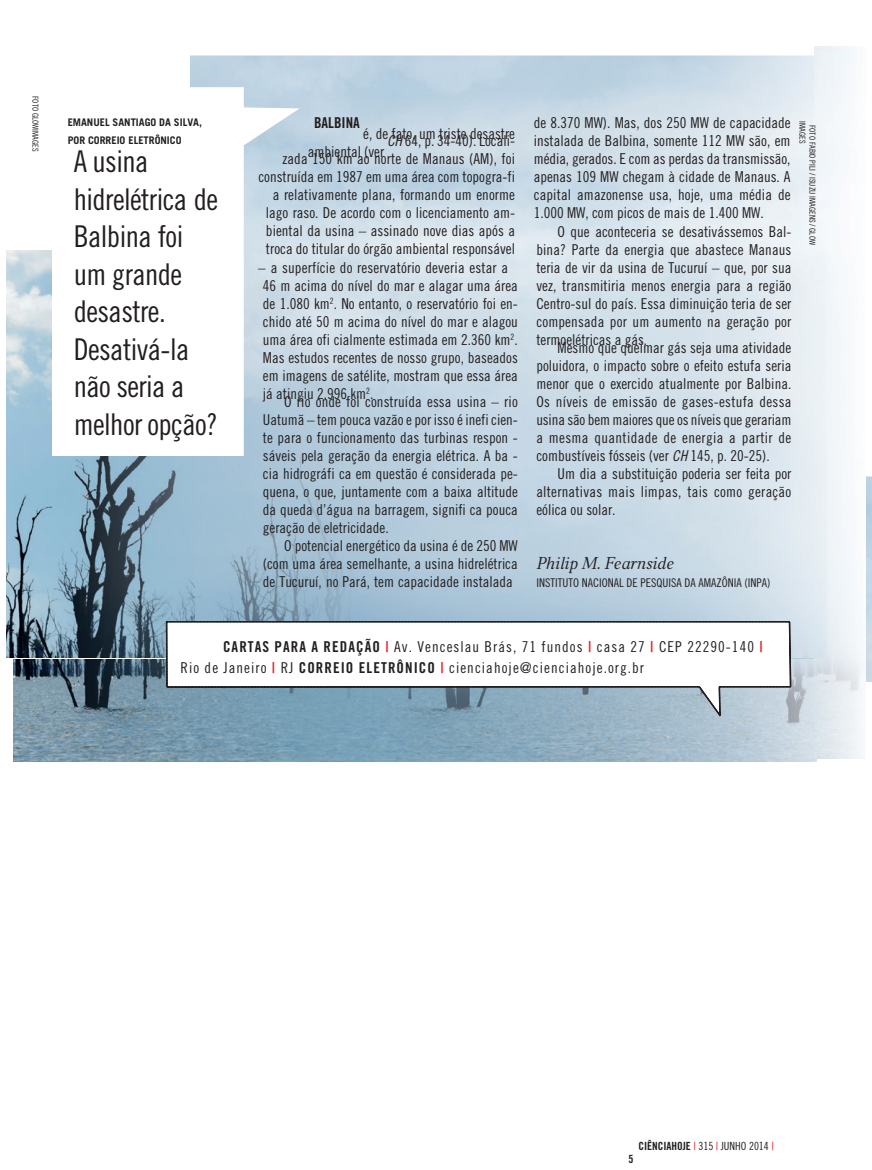
<style>
.page{position:relative;width:872px;height:1170px;background:#fff}
.page>*{position:absolute;margin:0;border:0;box-sizing:border-box;transform-origin:0 0}
.t1{font:30px/37.5px "Trade Gothic Cond Eighteen";letter-spacing:-.02em;color:#231f20}
.t2{font:italic 17.25px "Carniola";color:#231f20}
.t3{font:15px/18px "Trade Gothic Cond Eighteen";color:#231f20;text-align:justify}
.t4{font:15px/21px "Trade Gothic Cond Eighteen";letter-spacing:.07em;color:#231f20}
.t5{font:15px "Trade Gothic Bold Cond Twenty";color:#231f20}
.t6{font:12px "Trade Gothic Cond Eighteen";color:#231f20}
.t7{font:11.25px "Trade Gothic Cond Eighteen";color:#231f20}
.t8{font:11.25px "Trade Gothic Bold Cond Twenty";color:#231f20}
.t9{font:700 10.5px/18px "Trade Gothic";color:#231f20}
.t10{font:8.25px/9.9px "Trade Gothic Cond Eighteen";color:#231f20}
.s1{font-family:"Trade Gothic Cond Eighteen Obl"}
.s2{font-family:"Trade Gothic Bold Cond Twenty"}
.s3{font-family:"Trade Gothic Bold Cond Twenty";color:#ee1d23}
.s4{color:#ee1d23}
</style>
<div class="page">
<img style="left:7px;top:250px;width:189px;height:407px">
<img style="left:196px;top:250px;width:630px;height:407px">
<img style="left:13px;top:659px;width:393px;height:102px">
<img style="left:406px;top:659px;width:410px;height:102px">
<svg style="left:166px;top:620px;width:625px;height:96px"></svg>
<svg style="left:52px;top:87px;width:247px;height:369px"></svg>
<p class="t10" style="left:41px;top:96px;width:56px;rotate:90deg">FOTO GLOWIMAGES</p>
<p class="t9" style="left:68px;top:113px;width:136px">EMANUEL SANTIAGO DA SILVA,<br>POR CORREIO ELETRÔNICO</p>
<h1 class="t1" style="left:74px;top:142px;width:146px">A usina hidrelétrica de<br>Balbina foi um grande desastre.<br>Desativá-la não seria a melhor opção?</h1>
<p class="t5" style="left:314px;top:114px;width:47px">BALBINA</p>
<p class="t3" style="left:308px;top:124px;width:209px;text-indent:55px">é, de fato, um triste desastre ambiental (ver</p>
<p class="t3" style="left:258px;top:132px;width:258px;text-align:right"><span class="s1">CH</span> 64, p. 34-40). Locali-<br>zada 150 km ao norte de Manaus (AM), foi construída em 1987 em uma área com topogra-fi a relativamente plana, formando um enorme lago raso. De acordo com o licenciamento am&shy;biental da usina – assinado nove dias após a troca do titular do órgão ambiental responsável</p>
<p class="t3" style="left:263px;top:258px;width:256px;text-align:left;text-indent:-5px">– a superfície do reservatório deveria estar a 46 m acima do nível do mar e alagar uma área de 1.080 km<sup>2</sup>. No entanto, o reservatório foi en&shy;chido até 50 m acima do nível do mar e alagou uma área ofi cialmente estimada em 2.360 km<sup>2</sup>.<br>Mas estudos recentes de nosso grupo, baseados em imagens de satélite, mostram que essa área já atingiu 2.996 km<sup>2</sup>.</p>
<p class="t3" style="left:263px;top:392px;width:256px;text-indent:21px">O rio onde foi construída essa usina – rio Uatumã – tem pouca vazão e por isso é inefi cien&shy;te para o funcionamento das turbinas respon - sáveis pela geração da energia elétrica. A ba - cia hidrográfi ca em questão é considerada pe&shy;quena, o que, juntamente com a baixa altitude da queda d’água na barragem, signifi ca pouca geração de eletricidade.</p>
<p class="t3" style="left:263px;top:536px;width:256px;text-indent:21px">O potencial energético da usina é de 250 MW (com uma área semelhante, a usina hidrelétrica de Tucuruí, no Pará, tem capacidade instalada</p>
<p class="t3" style="left:534px;top:113px;width:258px">de 8.370 MW). Mas, dos 250 MW de capacidade instalada de Balbina, somente 112 MW são, em média, gerados. E com as perdas da transmissão, apenas 109 MW chegam à cidade de Manaus. A capital amazonense usa, hoje, uma média de 1.000 MW, com picos de mais de 1.400 MW.</p>
<p class="t3" style="left:536px;top:223px;width:256px;text-indent:21px">O que aconteceria se desativássemos Bal&shy;bina? Parte da energia que abastece Manaus teria de vir da usina de Tucuruí – que, por sua vez, transmitiria menos energia para a região Centro-sul do país. Essa diminuição teria de ser compensada por um aumento na geração por termoelétricas a gás.</p>
<p class="t3" style="left:536px;top:338px;width:257px;text-indent:21px">Mesmo que queimar gás seja uma atividade poluidora, o impacto sobre o efeito estufa seria menor que o exercido atualmente por Balbina.<br>Os níveis de emissão de gases-estufa dessa usina são bem maiores que os níveis que gerariam a mesma quantidade de energia a partir de combustíveis fósseis (ver <span class="s1">CH</span> 145, p. 20-25).</p>
<p class="t3" style="left:536px;top:464px;width:256px;text-indent:21px">Um dia a substituição poderia ser feita por alternativas mais limpas, tais como geração eólica ou solar.</p>
<p class="t10" style="left:817px;top:121px;width:125px;text-indent:4px;rotate:90deg">FOTO FABIO PILI / ISUZU IMAGENS / GLOW<br>IMAGES</p>
<p class="t2" style="left:536px;top:552px;width:139px">Philip M. Fearnside</p>
<p class="t6" style="left:536px;top:575px;width:235px">INSTITUTO NACIONAL DE PESQUISA DA AMAZÔNIA (INPA)</p>
<p class="t4" style="left:180px;top:636px;width:584px;text-indent:43px"><span class="s2">CARTAS PARA A REDAÇÃO</span> <span class="s3">|</span> Av. Venceslau Brás, 71 fundos <span class="s3">|</span> casa 27 <span class="s3">|</span> CEP 22290-140 <span class="s3">|<br></span>Rio de Janeiro <span class="s3">|</span> RJ <span class="s2">CORREIO ELETRÔNICO</span> <span class="s3">|</span> cienciahoje@cienciahoje.org.br</p>
<p class="t7" style="left:638px;top:1138px;width:137px"><span class="s2">CIÊNCIAHOJE</span> <span class="s4">|</span> 315 <span class="s4">|</span> JUNHO 2014 <span class="s4">|</span></p>
<p class="t8" style="left:628px;top:1151px;width:6px">5</p>
</div>
